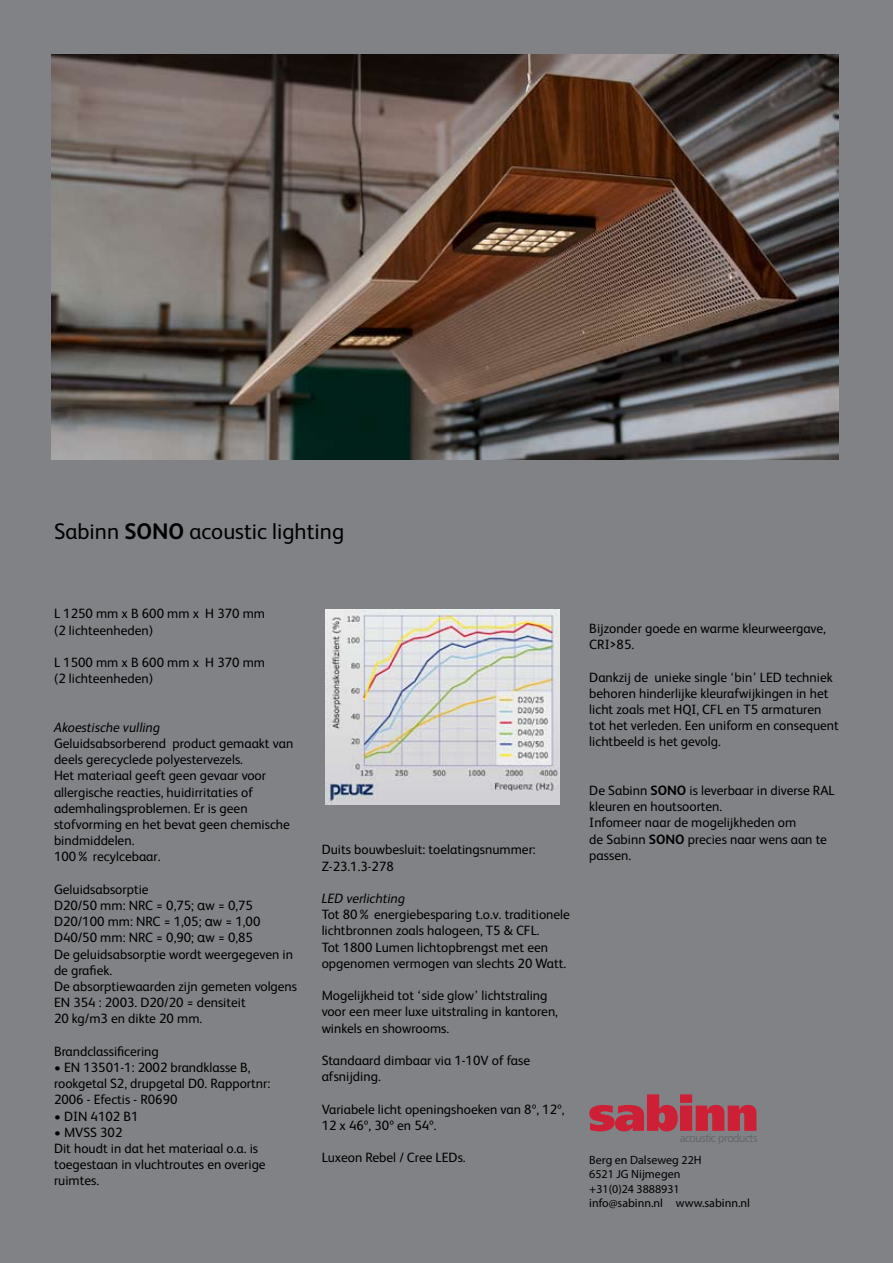
<style>
.page{position:relative;width:893px;height:1263px;background:#808285}
.page>*{position:absolute;margin:0;border:0;box-sizing:border-box;transform-origin:0 0}
.t1{font:22.5px "FS Albert";color:#000}
.t2{font:13.5px/16.2px "FS Albert";color:#000}
.t3{font:italic 13.5px "FS Albert";color:#000}
.t4{font:12px/14.4px "Myriad Pro";color:#000}
.t5{font:300 11.25px "Frutiger";letter-spacing:-.035em;color:#5f6062}
.s1{font-weight:700}
.s2{font-family:"Helvetica"}
</style>
<div class="page">
<img style="left:326px;top:609px;width:234px;height:195px">
<svg style="left:589px;top:1094px;width:167px;height:37px"></svg>
<img style="left:51px;top:54px;width:788px;height:405px">
<h1 class="t1" style="left:54px;top:518px;width:292px">Sabinn <span class="s1">SONO</span> acoustic lighting</h1>
<p class="t2" style="left:54px;top:606px;width:213px">L 1250 mm x B 600 mm x H 370 mm (2 lichteenheden)</p>
<p class="t2" style="left:54px;top:654px;width:213px">L 1500 mm x B 600 mm x H 370 mm (2 lichteenheden)</p>
<p class="t3" style="left:54px;top:719px;width:108px">Akoestische vulling</p>
<p class="t2" style="left:54px;top:735px;width:241px">Geluidsabsorberend product gemaakt van deels gerecyclede polyestervezels.<br>Het materiaal geeft geen gevaar voor allergische reacties, huidirritaties of ademhalingsproblemen. Er is geen stofvorming en het bevat geen chemische bindmiddelen.<br>100% recylcebaar.</p>
<p class="t2" style="left:54px;top:881px;width:245px">Geluidsabsorptie<br>D20/50 mm: NRC = 0,75; <span class="s2">α</span>w = 0,75<br>D20/100 mm: NRC = 1,05; <span class="s2">α</span>w = 1,00<br>D40/50 mm: NRC = 0,90; <span class="s2">α</span>w = 0,85<br>De geluidsabsorptie wordt weergegeven in de grafiek.<br>De absorptiewaarden zijn gemeten volgens<br>EN 354 : 2003. D20/20 = densiteit<br>20 kg/m3 en dikte 20 mm.</p>
<p class="t2" style="left:54px;top:1043px;width:106px">Brandclassificering</p>
<p class="t2" style="left:54px;top:1059px;width:218px">• EN 13501-1: 2002 brandklasse B, rookgetal S2, drupgetal D0. Rapportnr:<br>2006 - Efectis - R0690</p>
<p class="t2" style="left:54px;top:1108px;width:86px">• DIN 4102 B1</p>
<p class="t2" style="left:54px;top:1124px;width:213px">• MVSS 302<br>Dit houdt in dat het materiaal o.a. is toegestaan in vluchtroutes en overige ruimtes.</p>
<p class="t2" style="left:322px;top:842px;width:216px">Duits bouwbesluit: toelatingsnummer:<br>Z-23.1.3-278</p>
<p class="t3" style="left:322px;top:891px;width:85px">LED verlichting</p>
<p class="t2" style="left:322px;top:906px;width:250px">Tot 80% energiebesparing t.o.v. traditionele lichtbronnen zoals halogeen, T5 &amp; CFL.<br>Tot 1800 Lumen lichtopbrengst met een opgenomen vermogen van slechts 20 Watt.</p>
<p class="t2" style="left:322px;top:987px;width:238px">Mogelijkheid tot ‘side glow’ lichtstraling voor een meer luxe uitstraling in kantoren, winkels en showrooms.</p>
<p class="t2" style="left:322px;top:1052px;width:210px">Standaard dimbaar via 1-10V of fase afsnijding.</p>
<p class="t2" style="left:322px;top:1101px;width:244px">Variabele licht openingshoeken van 8º, 12º,<br>12 x 46º, 30º en 54º.</p>
<p class="t2" style="left:322px;top:1149px;width:146px">Luxeon Rebel / Cree LEDs.</p>
<p class="t2" style="left:589px;top:620px;width:238px">Bijzonder goede en warme kleurweergave,<br>CRI&gt;85.</p>
<p class="t2" style="left:589px;top:669px;width:251px">Dankzij de unieke single ‘bin’ LED techniek behoren hinderlijke kleurafwijkingen in het licht zoals met HQI, CFL en T5 armaturen tot het verleden. Een uniform en consequent lichtbeeld is het gevolg.</p>
<p class="t2" style="left:589px;top:782px;width:247px">De Sabinn <span class="s1">SONO</span> is leverbaar in diverse RAL kleuren en houtsoorten.<br>Infomeer naar de mogelijkheden om<br>de Sabinn <span class="s1">SONO</span> precies naar wens aan te passen.</p>
<p class="t5" style="left:680px;top:1131px;width:79px">acoustic products</p>
<p class="t4" style="left:589px;top:1152px;width:162px">Berg en Dalseweg 22H<br>6521 JG Nijmegen<br>+31(0)24 3888931 info@sabinn.nl www.sabinn.nl</p>
</div>
